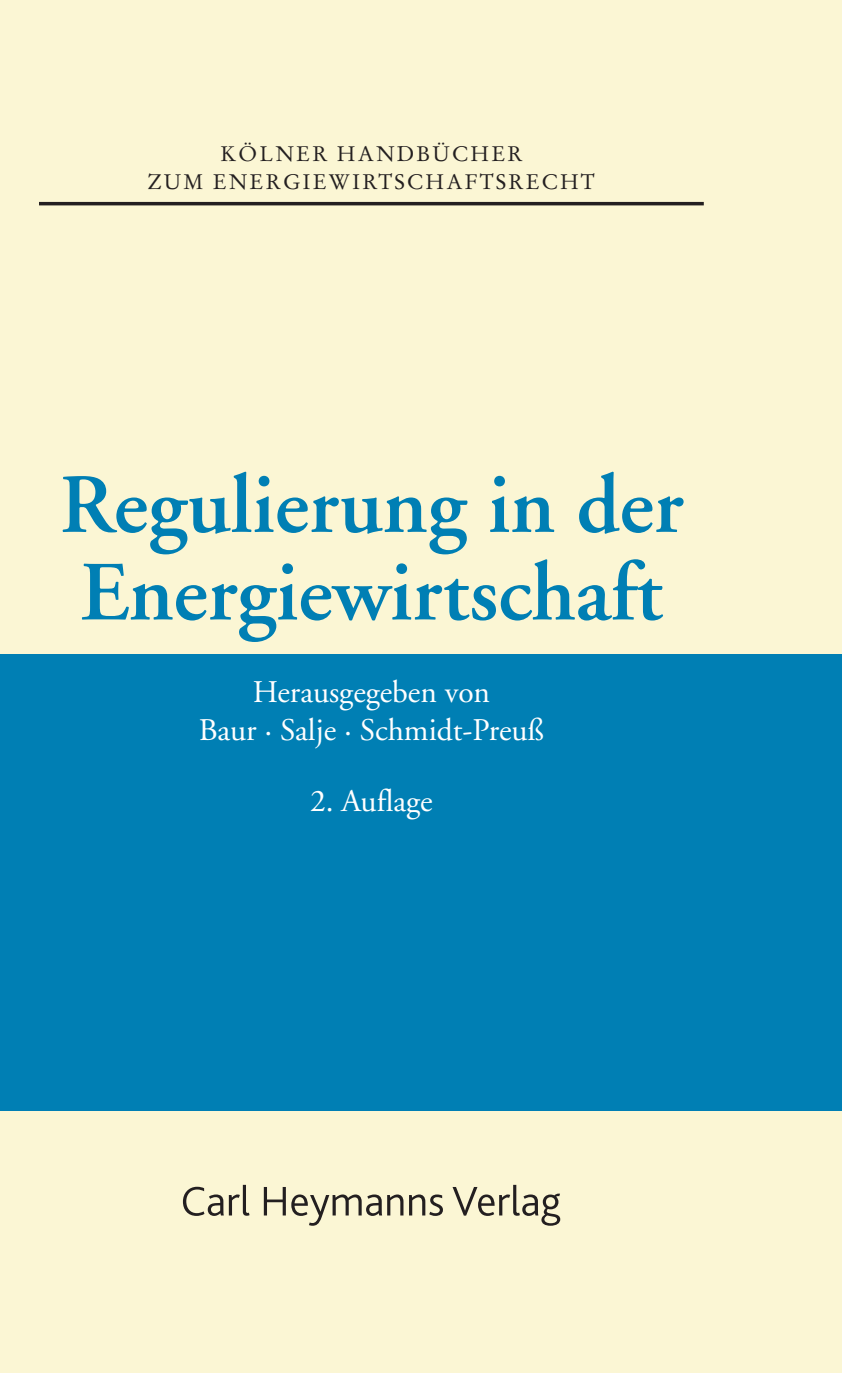
<style>
.page{position:relative;width:842px;height:1373px;background:#fff}
.page>*{position:absolute;margin:0;border:0;box-sizing:border-box;transform-origin:0 0}
.t1{font:600 84px/87.5px "Adobe Garamond";color:#007fb4}
.t2{font:31.5px/37.8px "Adobe Garamond";color:#fff;text-align:center}
.t3{font:21px/27.5px "Stempel Garamond";letter-spacing:.1em;color:#231f20;text-align:center}
</style>
<div class="page">
<div style="left:0;top:0;width:842px;height:1372px;background:#fbf6d4"></div>
<div style="left:0;top:654px;width:842px;height:456px;background:#007fb4"></div>
<hr style="left:39px;top:202px;width:665px;height:3px;background:#231f20">
<svg style="left:183px;top:1184px;width:67px;height:31px"></svg>
<svg style="left:264px;top:1187px;width:139px;height:38px"></svg>
<svg style="left:409px;top:1194px;width:34px;height:21px"></svg>
<svg style="left:453px;top:1184px;width:107px;height:41px"></svg>
<p class="t3" style="left:148px;top:142px;width:449px">KÖLNER HANDBÜCHER<br>ZUM ENERGIEWIRTSCHAFTSRECHT</p>
<h1 class="t1" style="left:60px;top:469px;width:625px">Regulierung in der<br>Energiewirtschaft</h1>
<p class="t2" style="left:199px;top:676px;width:347px">Herausgegeben von<br>Baur · Salje · Schmidt-Preuß</p>
<p class="t2" style="left:310px;top:784px;width:124px">2. Auflage</p>
</div>
